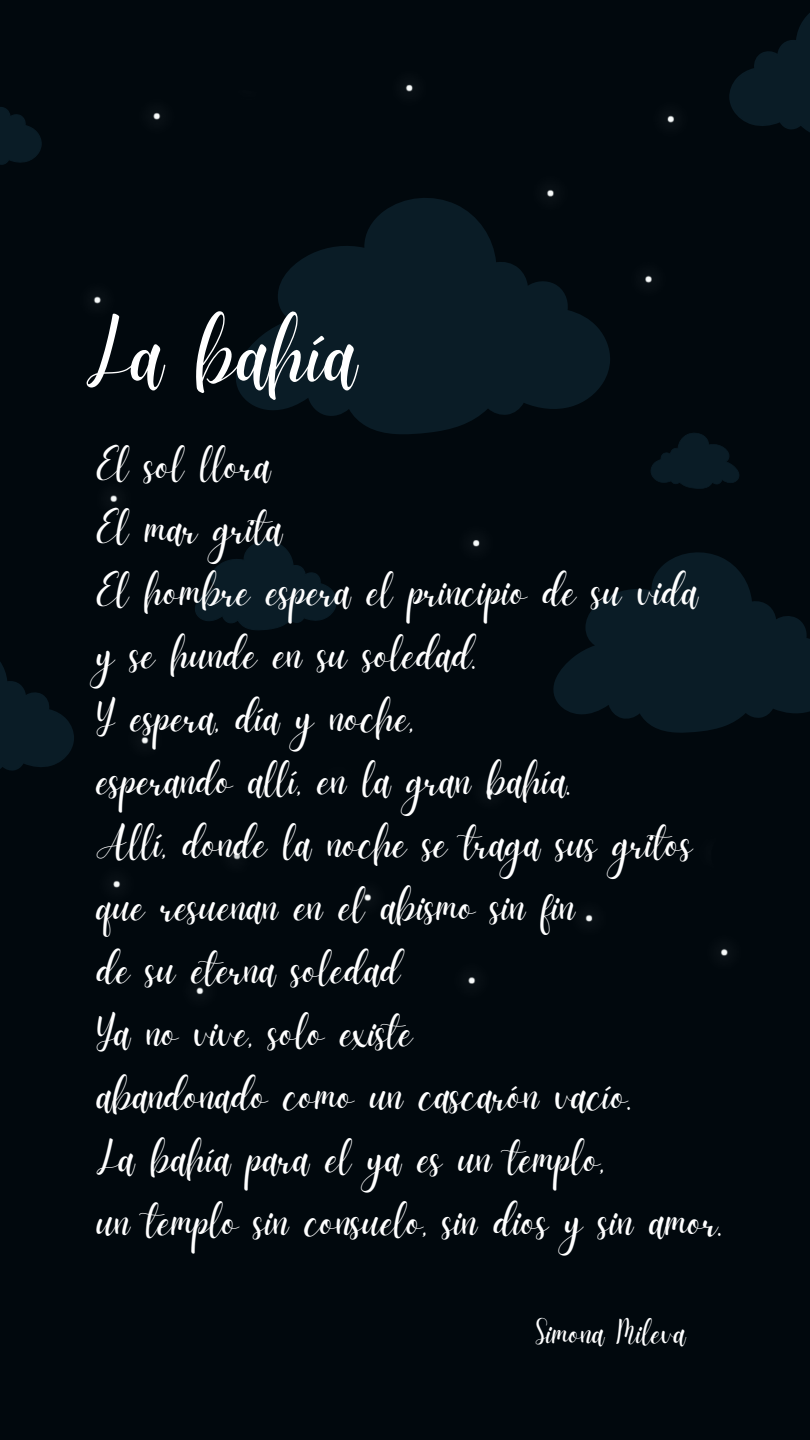
<style>
.page{position:relative;width:810px;height:1440px;background:#01080d}
.page>*{position:absolute;margin:0;border:0;box-sizing:border-box;transform-origin:0 0}
.t1{font:92px "Daydream";color:#fff}
.t2{font:45.5px "Daydream";color:#fff}
.t3{font:34px "Daydream";color:#fff}
</style>
<div class="page">
<svg style="left:553px;top:552px;width:257px;height:181px;fill:#0a1c26"></svg>
<svg style="left:236px;top:194px;width:374px;height:240px;fill:#0a1c26"></svg>
<svg style="left:0;top:662px;width:74px;height:109px"></svg>
<svg style="left:729px;top:13px;width:81px;height:119px"></svg>
<svg style="left:0;top:107px;width:42px;height:58px"></svg>
<svg style="left:195px;top:541px;width:142px;height:89px"></svg>
<svg style="left:651px;top:433px;width:88px;height:56px"></svg>
<p class="t1" style="left:87px;top:301px;width:272px">La bahía</p>
<p class="t2" style="left:97px;top:439px;width:176px">El sol llora</p>
<p class="t2" style="left:97px;top:502px;width:187px">El mar grita</p>
<p class="t2" style="left:97px;top:565px;width:603px">El hombre espera el principio de su vida</p>
<p class="t2" style="left:97px;top:628px;width:386px">y se hunde en su soledad.</p>
<p class="t2" style="left:97px;top:691px;width:318px">Y espera, día y noche,</p>
<p class="t2" style="left:97px;top:754px;width:480px">esperando allí, en la gran bahía.</p>
<p class="t2" style="left:97px;top:817px;width:597px">Allí, donde la noche se traga sus gritos</p>
<p class="t2" style="left:97px;top:880px;width:480px">que resuenan en el abismo sin fin</p>
<p class="t2" style="left:97px;top:943px;width:305px">de su eterna soledad</p>
<p class="t2" style="left:97px;top:1006px;width:318px">Ya no vive, solo existe</p>
<p class="t2" style="left:97px;top:1069px;width:541px">abandonado como un cascarón vacío.</p>
<p class="t2" style="left:97px;top:1132px;width:509px">La bahía para el ya es un templo,</p>
<p class="t2" style="left:97px;top:1195px;width:632px">un templo sin consuelo, sin dios y sin amor.</p>
<p class="t3" style="left:536px;top:1314px;width:152px">Simona Mileva</p>
</div>
